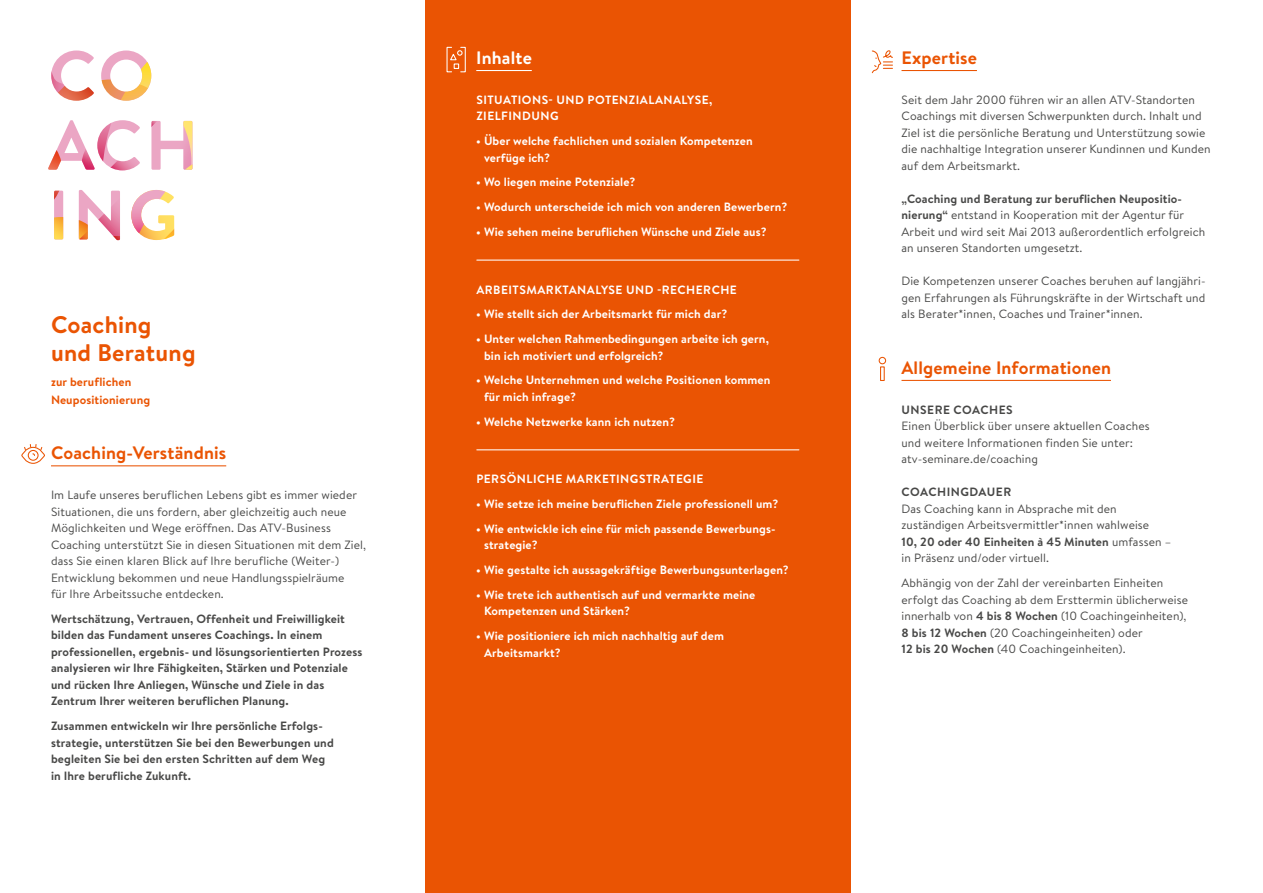
<style>
.page{position:relative;width:1263px;height:893px;background:#fff}
.page>*{position:absolute;margin:0;border:0;box-sizing:border-box;transform-origin:0 0}
.t1{font:700 24px/28.5px "Brandon Text";letter-spacing:.01em;color:#ea5403}
.t2{font:700 18px "Brandon Text";letter-spacing:.01em;color:#ea5403}
.t3{font:700 18px "Brandon Text";letter-spacing:.01em;color:#fff}
.t4{font:12px/16.5px "Brandon Text";letter-spacing:.01em;color:#484847}
.t5{font:700 12px/16.5px "Brandon Text";letter-spacing:.01em;color:#fff}
.t6{font:700 12px/16.5px "Brandon Text";letter-spacing:.01em;color:#484847}
.t7{font:700 12px/16.5px "Brandon Text";letter-spacing:.04em;color:#fff}
.t8{font:700 12px/18px "Brandon Text";letter-spacing:.01em;color:#ea5403}
.t9{font:700 12px "Brandon Text";letter-spacing:.04em;color:#484847}
.s1{font-weight:700}
</style>
<div class="page">
<div style="left:425px;top:0;width:425px;height:893px;background:#ea5403"></div>
<hr style="left:51px;top:465px;width:175px;height:1px;background:#ea5403">
<div style="left:21px;top:447px;width:24px;height:17px;border:1px solid #ea5403;border-radius:50%"></div>
<div style="left:28px;top:450px;width:11px;height:11px;border:1px solid #ea5403;border-radius:50%"></div>
<svg style="left:23px;top:444px;width:20px;height:13px"></svg>
<hr style="left:901px;top:70px;width:76px;height:1px;background:#ea5403">
<svg style="left:871px;top:50px;width:22px;height:24px"></svg>
<hr style="left:901px;top:380px;width:210px;height:1px;background:#ea5403">
<div style="left:880px;top:366px;width:5px;height:15px;border:1px solid #ea5403"></div>
<div style="left:879px;top:357px;width:7px;height:7px;border:1px solid #ea5403;border-radius:50%"></div>
<svg style="left:131px;top:190px;width:43px;height:50px"></svg>
<svg style="left:79px;top:190px;width:41px;height:50px"></svg>
<div style="left:54px;top:191px;width:9px;height:48px;background:#eba6c4"></div>
<svg style="left:54px;top:217px;width:9px;height:22px"></svg>
<svg style="left:54px;top:191px;width:5px;height:9px"></svg>
<svg style="left:151px;top:121px;width:41px;height:49px"></svg>
<svg style="left:48px;top:120px;width:92px;height:50px"></svg>
<svg style="left:101px;top:51px;width:50px;height:50px"></svg>
<svg style="left:51px;top:51px;width:43px;height:50px"></svg>
<hr style="left:476px;top:70px;width:56px;height:1px;background:#fff">
<hr style="left:477px;top:260px;width:322px;height:1px;background:#fff">
<hr style="left:477px;top:449px;width:322px;height:1px;background:#fff">
<div style="left:460px;top:47px;width:6px;height:25px;border:1px solid #fff"></div>
<svg style="left:450px;top:50px;width:13px;height:19px"></svg>
<h1 class="t1" style="left:51px;top:309px;width:146px">Coaching und Beratung</h1>
<p class="t8" style="left:51px;top:372px;width:101px">zur beruflichen<br>Neupositionierung</p>
<h2 class="t2" style="left:51px;top:440px;width:177px">Coaching-Verständnis</h2>
<p class="t4" style="left:51px;top:486px;width:317px">Im Laufe unseres beruflichen Lebens gibt es immer wieder Situationen, die uns fordern, aber gleichzeitig auch neue Möglichkeiten und Wege eröffnen. Das ATV-Business Coaching unterstützt Sie in diesen Situationen mit dem Ziel, dass Sie einen klaren Blick auf Ihre berufliche (Weiter-)<br>Entwicklung bekommen und neue Handlungsspielräume<br>für Ihre Arbeitssuche entdecken.</p>
<p class="t6" style="left:51px;top:610px;width:313px">Wertschätzung, Vertrauen, Offenheit und Freiwilligkeit bilden das Fundament unseres Coachings. In einem professionellen, ergebnis- und lösungsorientierten Prozess analysieren wir Ihre Fähigkeiten, Stärken und Potenziale und rücken Ihre Anliegen, Wünsche und Ziele in das Zentrum Ihrer weiteren beruflichen Planung.</p>
<p class="t6" style="left:51px;top:717px;width:284px">Zusammen entwickeln wir Ihre persönliche Erfolgs&shy;strategie, unterstützen Sie bei den Bewerbungen und begleiten Sie bei den ersten Schritten auf dem Weg in Ihre berufliche Zukunft.</p>
<h2 class="t3" style="left:476px;top:45px;width:57px">Inhalte</h2>
<p class="t7" style="left:476px;top:91px;width:237px">SITUATIONS- UND POTENZIALANALYSE,<br>ZIELFINDUNG</p>
<p class="t5" style="left:484px;top:132px;width:270px;text-indent:-8px">• Über welche fachlichen und sozialen Kompetenzen verfüge ich?</p>
<p class="t5" style="left:476px;top:174px;width:161px">• Wo liegen meine Potenziale?</p>
<p class="t5" style="left:476px;top:198px;width:313px">• Wodurch unterscheide ich mich von anderen Bewerbern?</p>
<p class="t5" style="left:476px;top:223px;width:292px">• Wie sehen meine beruflichen Wünsche und Ziele aus?</p>
<p class="t7" style="left:476px;top:281px;width:262px">ARBEITSMARKTANALYSE UND -RECHERCHE</p>
<p class="t5" style="left:476px;top:306px;width:252px">• Wie stellt sich der Arbeitsmarkt für mich dar?</p>
<p class="t5" style="left:484px;top:330px;width:286px;text-indent:-8px">• Unter welchen Rahmenbedingungen arbeite ich gern, bin ich motiviert und erfolgreich?</p>
<p class="t5" style="left:484px;top:372px;width:288px;text-indent:-8px">• Welche Unternehmen und welche Positionen kommen für mich infrage?</p>
<p class="t5" style="left:476px;top:413px;width:200px">• Welche Netzwerke kann ich nutzen?</p>
<p class="t7" style="left:476px;top:471px;width:228px">PERSÖNLICHE MARKETINGSTRATEGIE</p>
<p class="t5" style="left:476px;top:495px;width:304px">• Wie setze ich meine beruflichen Ziele professionell um?</p>
<p class="t5" style="left:484px;top:520px;width:293px;text-indent:-8px">• Wie entwickle ich eine für mich passende Bewerbungs&shy;strategie?</p>
<p class="t5" style="left:476px;top:561px;width:314px">• Wie gestalte ich aussagekräftige Bewerbungsunterlagen?</p>
<p class="t5" style="left:484px;top:586px;width:273px;text-indent:-8px">• Wie trete ich authentisch auf und vermarkte meine<br>Kompetenzen und Stärken?</p>
<p class="t5" style="left:484px;top:627px;width:241px;text-indent:-8px">• Wie positioniere ich mich nachhaltig auf dem<br>Arbeitsmarkt?</p>
<h2 class="t2" style="left:901px;top:45px;width:77px">Expertise</h2>
<p class="t4" style="left:901px;top:91px;width:311px">Seit dem Jahr 2000 führen wir an allen ATV-Standorten Coachings mit diversen Schwerpunkten durch. Inhalt und Ziel ist die persönliche Beratung und Unterstützung sowie die nachhaltige Integration unserer Kundinnen und Kunden auf dem Arbeitsmarkt.</p>
<p class="t4" style="left:901px;top:190px;width:305px"><span class="s1">„Coaching und Beratung zur beruflichen Neupositio&shy;nierung“</span> entstand in Kooperation mit der Agentur für Arbeit und wird seit Mai 2013 außerordentlich erfolgreich an unseren Standorten umgesetzt.</p>
<p class="t4" style="left:901px;top:273px;width:306px;text-align:justify">Die Kompetenzen unserer Coaches beruhen auf langjähri&shy;gen Erfahrungen als Führungskräfte in der Wirtschaft und als Berater*innen, Coaches und Trainer*innen.</p>
<h2 class="t2" style="left:901px;top:355px;width:211px">Allgemeine Informationen</h2>
<p class="t9" style="left:902px;top:401px;width:112px">UNSERE COACHES</p>
<p class="t4" style="left:901px;top:417px;width:250px">Einen Überblick über unsere aktuellen Coaches und weitere Informationen finden Sie unter: atv-seminare.de/coaching</p>
<p class="t9" style="left:902px;top:484px;width:111px">COACHINGDAUER</p>
<p class="t4" style="left:901px;top:500px;width:271px">Das Coaching kann in Absprache mit den zuständigen Arbeitsvermittler*innen wahlweise<br><span class="s1">10, 20 oder 40 Einheiten à 45 Minuten</span> umfassen – in Präsenz und/oder virtuell.</p>
<p class="t4" style="left:901px;top:574px;width:288px">Abhängig von der Zahl der vereinbarten Einheiten erfolgt das Coaching ab dem Ersttermin üblicherweise innerhalb von <span class="s1">4 bis 8 Wochen</span> (10 Coachingeinheiten), <span class="s1">8 bis 12 Wochen</span> (20 Coachingeinheiten) oder<br><span class="s1">12 bis 20 Wochen</span> (40 Coachingeinheiten).</p>
</div>
